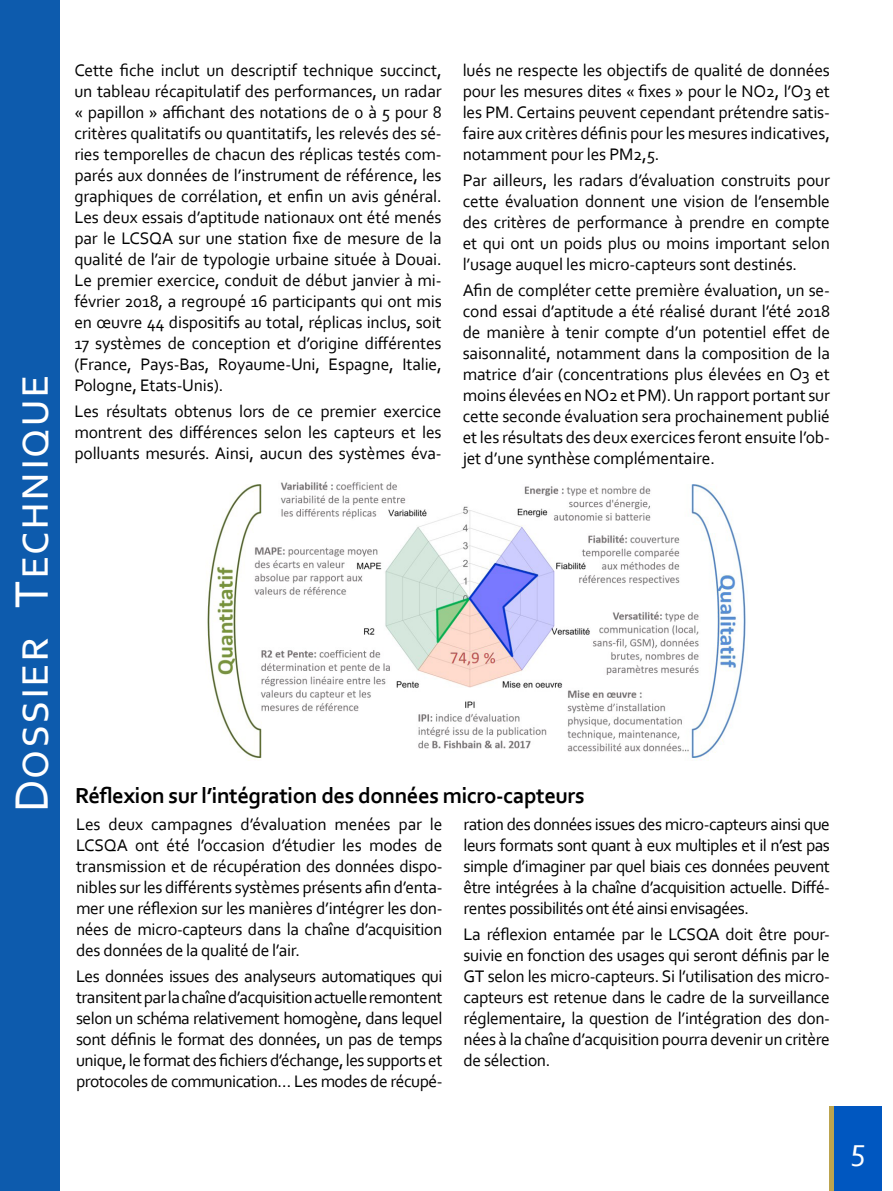
<style>
.page{position:relative;width:893px;height:1191px;background:#fff}
.page>*{position:absolute;margin:0;border:0;box-sizing:border-box;transform-origin:0 0}
.t1{font:49px "Corbel";letter-spacing:.02em;color:#fff}
.t2{font:31.5px "Corbel";color:#fff}
.t3{font:700 22.75px "Corbel";letter-spacing:-.02em;color:#000}
.t4{font:17.5px/21px "Corbel";letter-spacing:-.01em;color:#000;text-align:justify}
</style>
<div class="page">
<img style="left:207px;top:481px;width:539px;height:279px">
<div style="left:829px;top:1106px;width:5px;height:85px;background:#bca44e"></div>
<div style="left:834px;top:1106px;width:47px;height:85px;background:#0057c0"></div>
<div style="left:0;top:0;width:60px;height:1191px;background:#0d5bad"></div>
<h1 class="t1" style="left:1px;top:812px;width:439px;rotate:-90deg">Dossier Technique</h1>
<p class="t4" style="left:74px;top:59px;width:369px">Cette fiche inclut un descriptif technique succinct, un tableau récapitulatif des performances, un radar « papillon » affichant des notations de 0 à 5 pour 8 critères qualitatifs ou quantitatifs, les relevés des sé&shy;ries temporelles de chacun des réplicas testés com&shy;parés aux données de l’instrument de référence, les graphiques de corrélation, et enfin un avis général.<br>Les deux essais d’aptitude nationaux ont été menés par le LCSQA sur une station fixe de mesure de la qualité de l’air de typologie urbaine située à Douai.<br>Le premier exercice, conduit de début janvier à mi&shy;février 2018, a regroupé 16 participants qui ont mis en œuvre 44 dispositifs au total, réplicas inclus, soit 17 systèmes de conception et d’origine différentes (France, Pays-Bas, Royaume-Uni, Espagne, Italie, Pologne, Etats-Unis).</p>
<p class="t4" style="left:74px;top:400px;width:369px">Les résultats obtenus lors de ce premier exercice montrent des différences selon les capteurs et les polluants mesurés. Ainsi, aucun des systèmes éva-</p>
<p class="t4" style="left:463px;top:59px;width:369px">lués ne respecte les objectifs de qualité de données pour les mesures dites « fixes » pour le NO2, l’O3 et les PM. Certains peuvent cependant prétendre satis&shy;faire aux critères définis pour les mesures indicatives, notamment pour les PM2,5.</p>
<p class="t4" style="left:463px;top:169px;width:369px">Par ailleurs, les radars d’évaluation construits pour cette évaluation donnent une vision de l’ensemble des critères de performance à prendre en compte et qui ont un poids plus ou moins important selon l’usage auquel les micro-capteurs sont destinés.</p>
<p class="t4" style="left:463px;top:279px;width:369px">Afin de compléter cette première évaluation, un se&shy;cond essai d’aptitude a été réalisé durant l’été 2018 de manière à tenir compte d’un potentiel effet de saisonnalité, notamment dans la composition de la matrice d’air (concentrations plus élevées en O3 et moins élevées en NO2 et PM). Un rapport portant sur cette seconde évaluation sera prochainement publié et les résultats des deux exercices feront ensuite l’ob&shy;jet d’une synthèse complémentaire.</p>
<h3 class="t3" style="left:75px;top:781px;width:511px">Réflexion sur l’intégration des données micro-capteurs</h3>
<p class="t4" style="left:76px;top:813px;width:368px">Les deux campagnes d’évaluation menées par le LCSQA ont été l’occasion d’étudier les modes de transmission et de récupération des données dispo&shy;nibles sur les différents systèmes présents afin d’enta&shy;mer une réflexion sur les manières d’intégrer les don&shy;nées de micro-capteurs dans la chaîne d’acquisition des données de la qualité de l’air.</p>
<p class="t4" style="left:76px;top:965px;width:368px">Les données issues des analyseurs automatiques qui transitent par la chaîne d’acquisition actuelle remontent selon un schéma relativement homogène, dans lequel sont définis le format des données, un pas de temps unique, le format des fichiers d’échange, les supports et protocoles de communication… Les modes de récupé-</p>
<p class="t4" style="left:464px;top:813px;width:368px">ration des données issues des micro-capteurs ainsi que leurs formats sont quant à eux multiples et il n’est pas simple d’imaginer par quel biais ces données peuvent être intégrées à la chaîne d’acquisition actuelle. Diffé&shy;rentes possibilités ont été ainsi envisagées.</p>
<p class="t4" style="left:464px;top:923px;width:368px">La réflexion entamée par le LCSQA doit être pour&shy;suivie en fonction des usages qui seront définis par le GT selon les micro-capteurs. Si l’utilisation des micro&shy;capteurs est retenue dans le cadre de la surveillance réglementaire, la question de l’intégration des don&shy;nées à la chaîne d’acquisition pourra devenir un critère de sélection.</p>
<h2 class="t2" style="left:850px;top:1130px;width:17px">5</h2>
</div>
